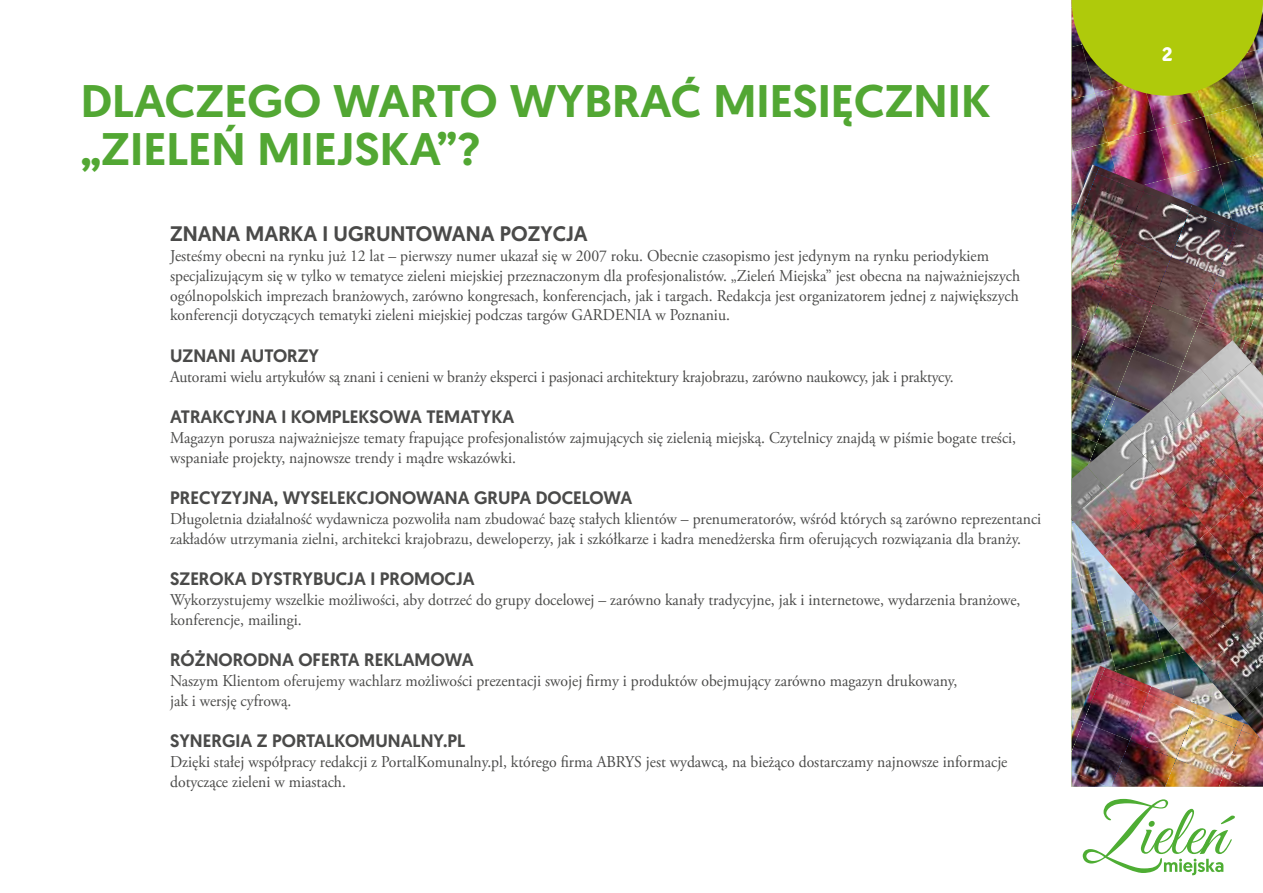
<style>
.page{position:relative;width:1263px;height:893px;background:#fff}
.page>*{position:absolute;margin:0;border:0;box-sizing:border-box;transform-origin:0 0}
.t1{font:500 45.6px/48px "Geomanist";color:#52a733;scale:1.05 1}
.t2{font:500 21px "Geomanist";color:#4a4a49}
.t3{font:700 21px "Signika";color:#fff}
.t4{font:500 18px "Geomanist";color:#4a4a49}
.t5{font:16.5px/19.8px "Adobe Garamond Pro";color:#4a4a49;scale:.95 1}
</style>
<div class="page">
<svg style="left:1083px;top:799px;width:152px;height:76px"></svg>
<img style="left:1244px;top:214px;width:19px;height:9px">
<img style="left:1231px;top:165px;width:32px;height:49px">
<img style="left:1182px;top:165px;width:49px;height:39px">
<img style="left:1169px;top:178px;width:13px;height:8px">
<img style="left:1217px;top:103px;width:46px;height:62px">
<img style="left:1169px;top:116px;width:48px;height:62px">
<img style="left:1121px;top:129px;width:48px;height:57px">
<img style="left:1071px;top:142px;width:50px;height:29px">
<img style="left:1253px;top:96px;width:10px;height:7px">
<img style="left:1204px;top:96px;width:49px;height:20px">
<img style="left:1156px;top:96px;width:48px;height:33px">
<img style="left:1108px;top:96px;width:48px;height:46px">
<img style="left:1071px;top:96px;width:37px;height:56px">
<img style="left:1071px;top:96px;width:24px;height:4px">
<img style="left:1177px;top:669px;width:24px;height:36px">
<img style="left:1151px;top:657px;width:26px;height:29px">
<img style="left:1071px;top:682px;width:7px;height:16px">
<img style="left:1071px;top:698px;width:7px;height:22px">
<img style="left:1164px;top:632px;width:4px;height:25px">
<img style="left:1116px;top:622px;width:48px;height:48px">
<img style="left:1071px;top:622px;width:45px;height:60px">
<img style="left:1103px;top:594px;width:33px;height:28px">
<img style="left:1071px;top:574px;width:32px;height:56px">
<img style="left:1090px;top:556px;width:13px;height:18px">
<img style="left:1071px;top:556px;width:19px;height:23px">
<img style="left:1071px;top:443px;width:15px;height:23px">
<img style="left:1115px;top:415px;width:9px;height:18px">
<img style="left:1071px;top:396px;width:44px;height:47px">
<img style="left:1115px;top:369px;width:47px;height:46px">
<img style="left:1071px;top:350px;width:63px;height:46px">
<img style="left:1071px;top:331px;width:16px;height:41px">
<img style="left:1251px;top:348px;width:12px;height:14px">
<img style="left:1134px;top:322px;width:65px;height:47px">
<img style="left:1087px;top:304px;width:65px;height:46px">
<img style="left:1071px;top:285px;width:35px;height:46px">
<img style="left:1251px;top:341px;width:12px;height:7px">
<img style="left:1199px;top:294px;width:64px;height:47px">
<img style="left:1152px;top:276px;width:65px;height:46px">
<img style="left:1106px;top:257px;width:65px;height:47px">
<img style="left:1071px;top:237px;width:54px;height:48px">
<img style="left:1071px;top:220px;width:7px;height:17px">
<img style="left:1217px;top:240px;width:46px;height:54px">
<img style="left:1171px;top:229px;width:65px;height:47px">
<img style="left:1125px;top:211px;width:65px;height:46px">
<img style="left:1078px;top:192px;width:65px;height:47px">
<img style="left:1071px;top:171px;width:26px;height:49px">
<img style="left:1236px;top:223px;width:27px;height:17px">
<img style="left:1190px;top:204px;width:49px;height:25px">
<img style="left:1143px;top:186px;width:49px;height:25px">
<img style="left:1097px;top:167px;width:49px;height:25px">
<svg style="left:1090px;top:165px;width:9px;height:9px"></svg>
<img style="left:1176px;top:778px;width:46px;height:9px">
<img style="left:1130px;top:759px;width:46px;height:28px">
<img style="left:1071px;top:741px;width:59px;height:46px">
<img style="left:1071px;top:720px;width:12px;height:31px">
<img style="left:1222px;top:741px;width:41px;height:46px">
<img style="left:1176px;top:731px;width:65px;height:47px">
<img style="left:1130px;top:712px;width:65px;height:47px">
<img style="left:1083px;top:693px;width:65px;height:48px">
<img style="left:1078px;top:673px;width:24px;height:49px">
<img style="left:1195px;top:705px;width:38px;height:26px">
<img style="left:1148px;top:686px;width:50px;height:26px">
<img style="left:1102px;top:668px;width:49px;height:25px">
<svg style="left:1096px;top:665px;width:9px;height:10px"></svg>
<img style="left:1071px;top:466px;width:15px;height:22px">
<img style="left:1086px;top:433px;width:38px;height:55px">
<img style="left:1124px;top:401px;width:38px;height:54px">
<img style="left:1162px;top:368px;width:38px;height:55px">
<img style="left:1200px;top:340px;width:51px;height:50px">
<img style="left:1071px;top:488px;width:35px;height:68px">
<img style="left:1106px;top:455px;width:37px;height:71px">
<img style="left:1143px;top:423px;width:38px;height:70px">
<img style="left:1181px;top:390px;width:38px;height:71px">
<img style="left:1219px;top:362px;width:44px;height:66px">
<img style="left:1103px;top:526px;width:35px;height:68px">
<img style="left:1138px;top:493px;width:38px;height:71px">
<img style="left:1176px;top:461px;width:38px;height:70px">
<img style="left:1214px;top:428px;width:49px;height:70px">
<img style="left:1252px;top:418px;width:11px;height:23px">
<img style="left:1136px;top:564px;width:35px;height:68px">
<img style="left:1171px;top:531px;width:37px;height:70px">
<img style="left:1208px;top:498px;width:55px;height:71px">
<img style="left:1246px;top:484px;width:17px;height:34px">
<img style="left:1168px;top:601px;width:35px;height:68px">
<img style="left:1203px;top:569px;width:60px;height:70px">
<img style="left:1241px;top:550px;width:22px;height:44px">
<img style="left:1201px;top:639px;width:62px;height:68px">
<img style="left:1236px;top:616px;width:27px;height:55px">
<img style="left:1233px;top:682px;width:30px;height:59px">
<img style="left:1071px;top:0;width:192px;height:96px">
<h1 class="t1" style="left:81px;top:76px;width:868px">DLACZEGO WARTO WYBRAĆ MIESIĘCZNIK „ZIELEŃ MIEJSKA”?</h1>
<p class="t2" style="left:170px;top:220px;width:419px">ZNANA MARKA I UGRUNTOWANA POZYCJA</p>
<p class="t5" style="left:170px;top:246px;width:896px">Jesteśmy obecni na rynku już 12 lat – pierwszy numer ukazał się w 2007 roku. Obecnie czasopismo jest jedynym na rynku periodykiem specjalizującym się w tylko w tematyce zieleni miejskiej przeznaczonym dla profesjonalistów. „Zieleń Miejska” jest obecna na najważniejszych ogólnopolskich imprezach branżowych, zarówno kongresach, konferencjach, jak i targach. Redakcja jest organizatorem jednej z największych konferencji dotyczących tematyki zieleni miejskiej podczas targów GARDENIA w Poznaniu.</p>
<p class="t4" style="left:170px;top:344px;width:150px">UZNANI AUTORZY</p>
<p class="t5" style="left:170px;top:367px;width:826px">Autorami wielu artykułów są znani i cenieni w branży eksperci i pasjonaci architektury krajobrazu, zarówno naukowcy, jak i praktycy.</p>
<p class="t4" style="left:170px;top:405px;width:346px">ATRAKCYJNA I KOMPLEKSOWA TEMATYKA</p>
<p class="t5" style="left:170px;top:428px;width:892px">Magazyn porusza najważniejsze tematy frapujące profesjonalistów zajmujących się zielenią miejską. Czytelnicy znajdą w piśmie bogate treści, wspaniałe projekty, najnowsze trendy i mądre wskazówki.</p>
<p class="t4" style="left:170px;top:486px;width:464px">PRECYZYJNA, WYSELEKCJONOWANA GRUPA DOCELOWA</p>
<p class="t5" style="left:170px;top:509px;width:918px">Długoletnia działalność wydawnicza pozwoliła nam zbudować bazę stałych klientów – prenumeratorów, wśród których są zarówno reprezentanci zakładów utrzymania zielni, architekci krajobrazu, deweloperzy, jak i szkółkarze i kadra menedżerska firm oferujących rozwiązania dla branży.</p>
<p class="t4" style="left:170px;top:567px;width:306px">SZEROKA DYSTRYBUCJA I PROMOCJA</p>
<p class="t5" style="left:170px;top:590px;width:897px">Wykorzystujemy wszelkie możliwości, aby dotrzeć do grupy docelowej – zarówno kanały tradycyjne, jak i internetowe, wydarzenia branżowe, konferencje, mailingi.</p>
<p class="t4" style="left:170px;top:648px;width:305px">RÓŻNORODNA OFERTA REKLAMOWA</p>
<p class="t5" style="left:170px;top:671px;width:830px">Naszym Klientom oferujemy wachlarz możliwości prezentacji swojej firmy i produktów obejmujący zarówno magazyn drukowany, jak i wersję cyfrową.</p>
<p class="t4" style="left:170px;top:729px;width:297px">SYNERGIA Z PORTALKOMUNALNY.PL</p>
<p class="t5" style="left:170px;top:752px;width:883px">Dzięki stałej współpracy redakcji z PortalKomunalny.pl, którego firma ABRYS jest wydawcą, na bieżąco dostarczamy najnowsze informacje dotyczące zieleni w miastach.</p>
<p class="t3" style="left:1162px;top:41px;width:13px">2</p>
</div>
